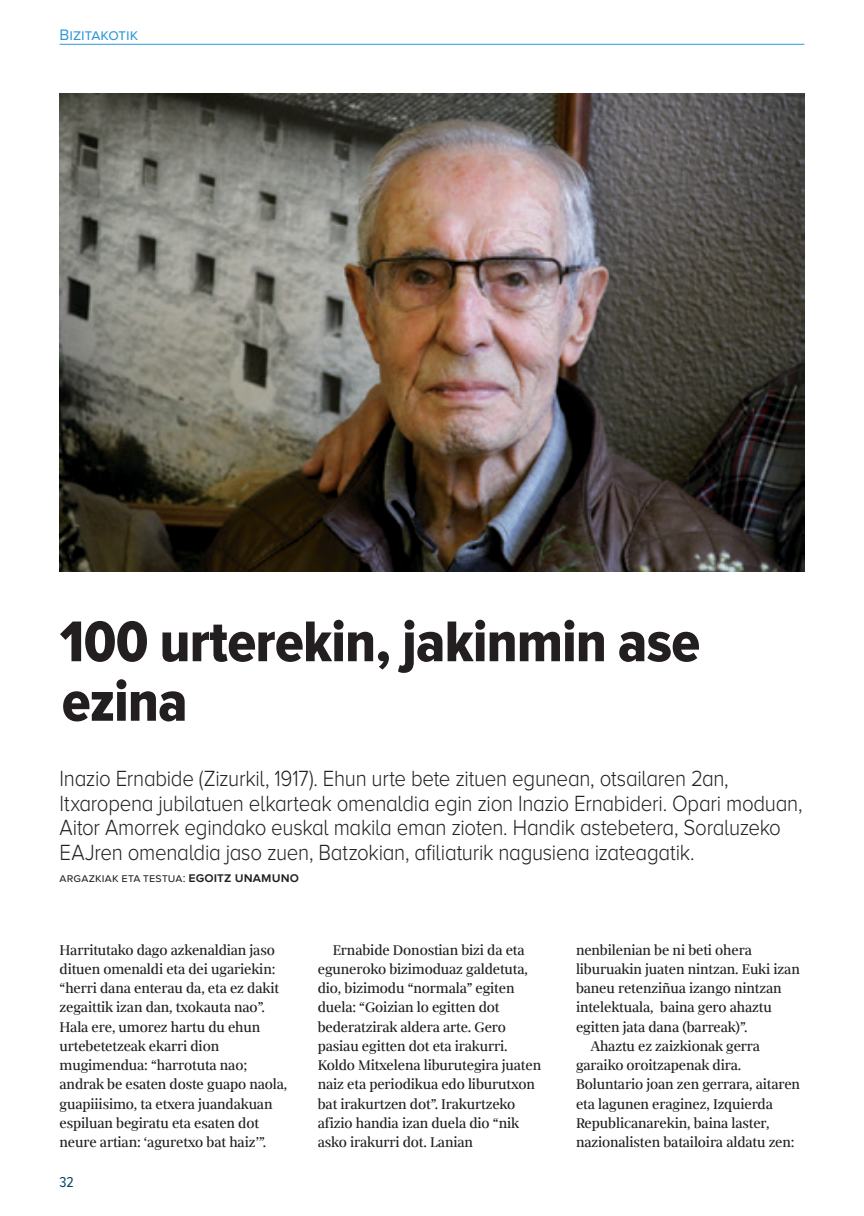
<style>
.page{position:relative;width:864px;height:1216px;background:#fff}
.page>*{position:absolute;margin:0;border:0;box-sizing:border-box;transform-origin:0 0}
.Titulua-40{font:59.5px/59.5px "Proxima Nova Cond Extrabld";letter-spacing:-.01em;color:#231f20}
.Sarrerak{font:300 22.75px/24.5px "Proxima Nova A";letter-spacing:-.015em;color:#231f20;scale:.9 1}
.Testua-Koxka{font:15.75px/19.2px "Milio";letter-spacing:-.01em;color:#231f20}
.Testua-Hasi{font:15.75px/19.2px "Milio";letter-spacing:-.01em;color:#231f20}
.Saila{font:15.75px "Proxima Nova S";letter-spacing:-.005em;color:#2e98d4}
.t1{font:14.88px "Proxima Nova Cond";color:#014363}
.Argazkia-Testua{font:12.25px "Proxima Nova S";letter-spacing:.015em;color:#231f20}
.s1{font-weight:600;font-size:14px}
</style>
<div class="page">
<hr style="left:60px;top:44px;width:744px;height:1px;background:#2e98d4">
<img style="left:60px;top:94px;width:744px;height:477px">
<p class="Saila" style="left:60px;top:26px;width:80px">Bizitakotik</p>
<p class="Titulua-40" style="left:60px;top:613px;width:641px">100 urterekin, jakinmin ase ezina</p>
<p class="Sarrerak" style="left:60px;top:766px;width:826px">Inazio Ernabide (Zizurkil, 1917). Ehun urte bete zituen egunean, otsailaren 2an, Itxaropena jubilatuen elkarteak omenaldia egin zion Inazio Ernabideri. Opari moduan, Aitor Amorrek egindako euskal makila eman zioten. Handik astebetera, Soraluzeko EAJren omenaldia jaso zuen, Batzokian, afiliaturik nagusiena izateagatik.</p>
<p class="Argazkia-Testua" style="left:60px;top:871px;width:241px">argazkiak eta testua: <span class="s1">egoitz unamuno</span></p>
<p class="Testua-Hasi" style="left:60px;top:940px;width:229px">Harritutako dago azkenaldian jaso dituen omenaldi eta dei ugariekin: “herri dana enterau da, eta ez dakit zegaittik izan dan, txokauta nao”.<br>Hala ere, umorez hartu du ehun urtebetetzeak ekarri dion mugimendua: “harrotuta nao; andrak be esaten doste guapo naola, guapiiisimo, ta etxera juandakuan espiluan begiratu eta esaten dot neure artian: ‘aguretxo bat haiz’”.</p>
<p class="Testua-Koxka" style="left:317px;top:940px;width:225px;text-indent:15px">Ernabide Donostian bizi da eta eguneroko bizimoduaz galdetuta, dio, bizimodu “normala” egiten duela: “Goizian lo egitten dot bederatzirak aldera arte. Gero pasiau egitten dot eta irakurri.<br>Koldo Mitxelena liburutegira juaten naiz eta periodikua edo liburutxon bat irakurtzen dot”. Irakurtzeko afizio handia izan duela dio “nik asko irakurri dot. Lanian</p>
<p class="Testua-Koxka" style="left:575px;top:940px;width:225px">nenbilenian be ni beti ohera liburuakin juaten nintzan. Euki izan baneu retenziñua izango nintzan intelektuala, baina gero ahaztu egitten jata dana (barreak)”.</p>
<p class="Testua-Koxka" style="left:575px;top:1036px;width:225px;text-indent:15px">Ahaztu ez zaizkionak gerra garaiko oroitzapenak dira.<br>Boluntario joan zen gerrara, aitaren eta lagunen eraginez, Izquierda Republicanarekin, baina laster, nazionalisten batailoira aldatu zen:</p>
<p class="t1" style="left:60px;top:1173px;width:16px">32</p>
</div>
